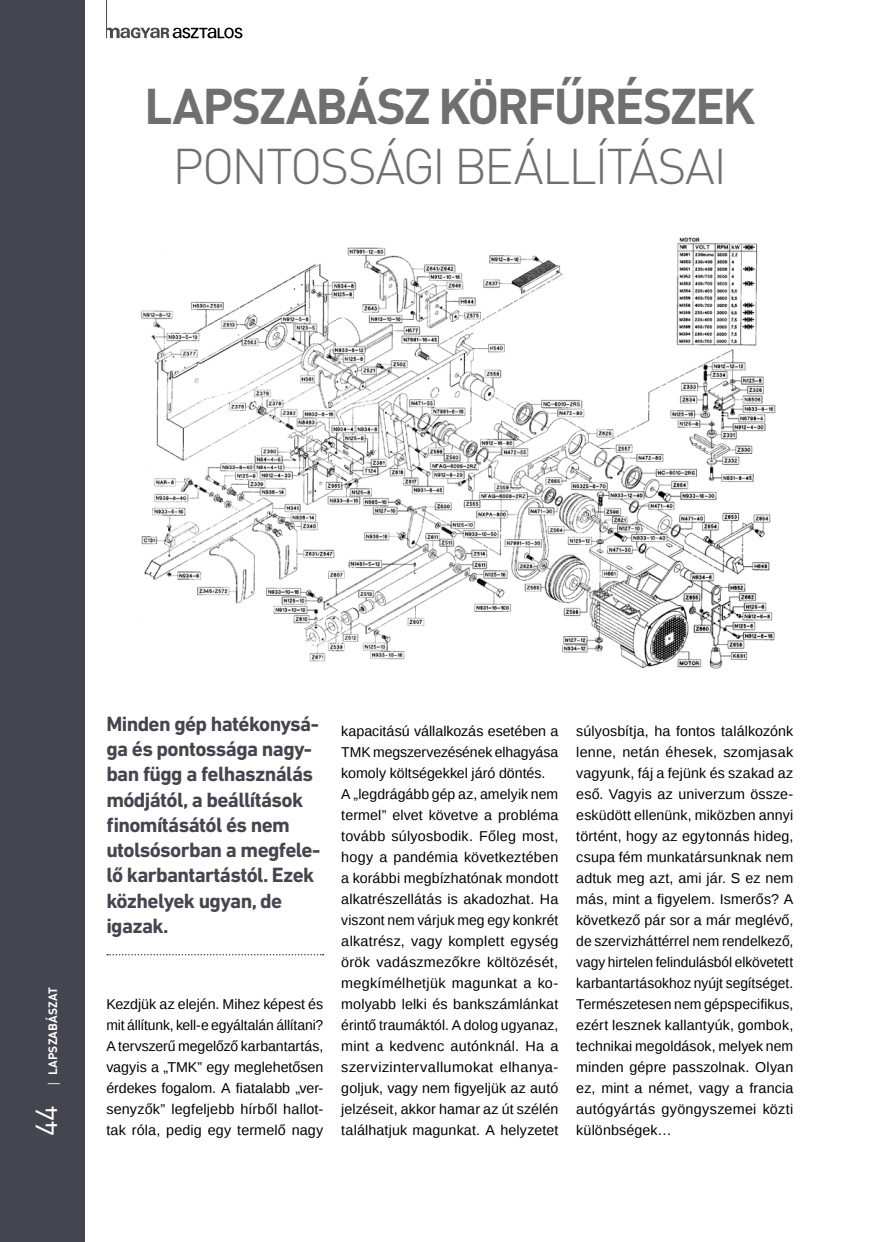
<style>
.page{position:relative;width:872px;height:1242px;background:#fff}
.page>*{position:absolute;margin:0;border:0;box-sizing:border-box;transform-origin:0 0}
.t1{font:700 49.5px "DIN Pro";letter-spacing:-.04em;color:#706f6f}
.t2{font:300 49.5px "DIN Pro";letter-spacing:-.04em;color:#706f6f}
.t3{font:30px "DIN Pro";color:#fff}
.t4{font:700 21px/25.2px "DIN Next LT Pro";letter-spacing:-.03em;color:#44454f}
.t5{font:14.25px/21px "Liberation Sans";letter-spacing:.01em;color:#000;text-align:justify}
.t6{font:700 12px "DIN Pro";letter-spacing:.01em;color:#fff}
.s1{font-family:"Open Sans";font-weight:400}
</style>
<div class="page">
<div style="left:0;top:0;width:85px;height:1242px;background:#44454f"></div>
<svg style="left:107px;top:27px;width:135px;height:11px"></svg>
<hr style="left:106px;top:0;width:1px;height:38px;background:#4a4a49">
<svg style="left:107px;top:954px;width:216px;height:1px"></svg>
<img style="left:138px;top:237px;width:638px;height:432px">
<h1 class="t1" style="left:144px;top:73px;width:612px">LAPSZABÁSZ KÖRFŰRÉSZEK</h1>
<h1 class="t2" style="left:172px;top:132px;width:556px">PONTOSSÁGI BEÁLLÍTÁSAI</h1>
<p class="t6" style="left:45px;top:1087px;width:102px;rotate:-90deg"><span class="s1">|</span> LAPSZABÁSZAT</p>
<h2 class="t3" style="left:26px;top:1136px;width:33px;rotate:-90deg">44</h2>
<h3 class="t4" style="left:106px;top:711px;width:215px">Minden gép hatékonysá&shy;ga és pontossága nagy&shy;ban függ a felhasználás módjától, a beállítások finomításától és nem utolsósorban a megfele&shy;lő karbantartástól. Ezek közhelyek ugyan, de igazak.</h3>
<p class="t5" style="left:106px;top:994px;width:218px">Kezdjük az elején. Mihez képest és mit állítunk, kell-e egyáltalán állítani?<br>A tervszerű megelőző karbantartás, vagyis a „TMK” egy meglehetősen érdekes fogalom. A fiatalabb „ver&shy;senyzők” legfeljebb hírből hallot&shy;tak róla, pedig egy termelő nagy</p>
<p class="t5" style="left:341px;top:721px;width:218px;text-align:left">kapacitású vállalkozás esetében a TMK megszervezésének elhagyása komoly költségekkel járó döntés.<br>A „legdrágább gép az, amelyik nem termel” elvet követve a probléma tovább súlyosbodik. Főleg most, hogy a pandémia következtében a korábbi megbízhatónak mondott alkatrészellátás is akadozhat. Ha viszont nem várjuk meg egy konkrét alkatrész, vagy komplett egység örök vadászmezőkre költözését, megkímélhetjük magunkat a ko&shy;molyabb lelki és bankszámlánkat érintő traumáktól. A dolog ugyanaz, mint a kedvenc autónknál. Ha a szervizintervallumokat elhanya&shy;goljuk, vagy nem figyeljük az autó jelzéseit, akkor hamar az út szélén találhatjuk magunkat. A helyzetet</p>
<p class="t5" style="left:576px;top:721px;width:218px">súlyosbítja, ha fontos találkozónk lenne, netán éhesek, szomjasak vagyunk, fáj a fejünk és szakad az eső. Vagyis az univerzum össze&shy;esküdött ellenünk, miközben annyi történt, hogy az egytonnás hideg, csupa fém munkatársunknak nem adtuk meg azt, ami jár. S ez nem más, mint a figyelem. Ismerős? A következő pár sor a már meglévő, de szervizháttérrel nem rendelkező, vagy hirtelen felindulásból elkövetett karbantartásokhoz nyújt segítséget.<br>Természetesen nem gépspecifikus, ezért lesznek kallantyúk, gombok, technikai megoldások, melyek nem minden gépre passzolnak. Olyan ez, mint a német, vagy a francia autógyártás gyöngyszemei közti különbségek…</p>
</div>
